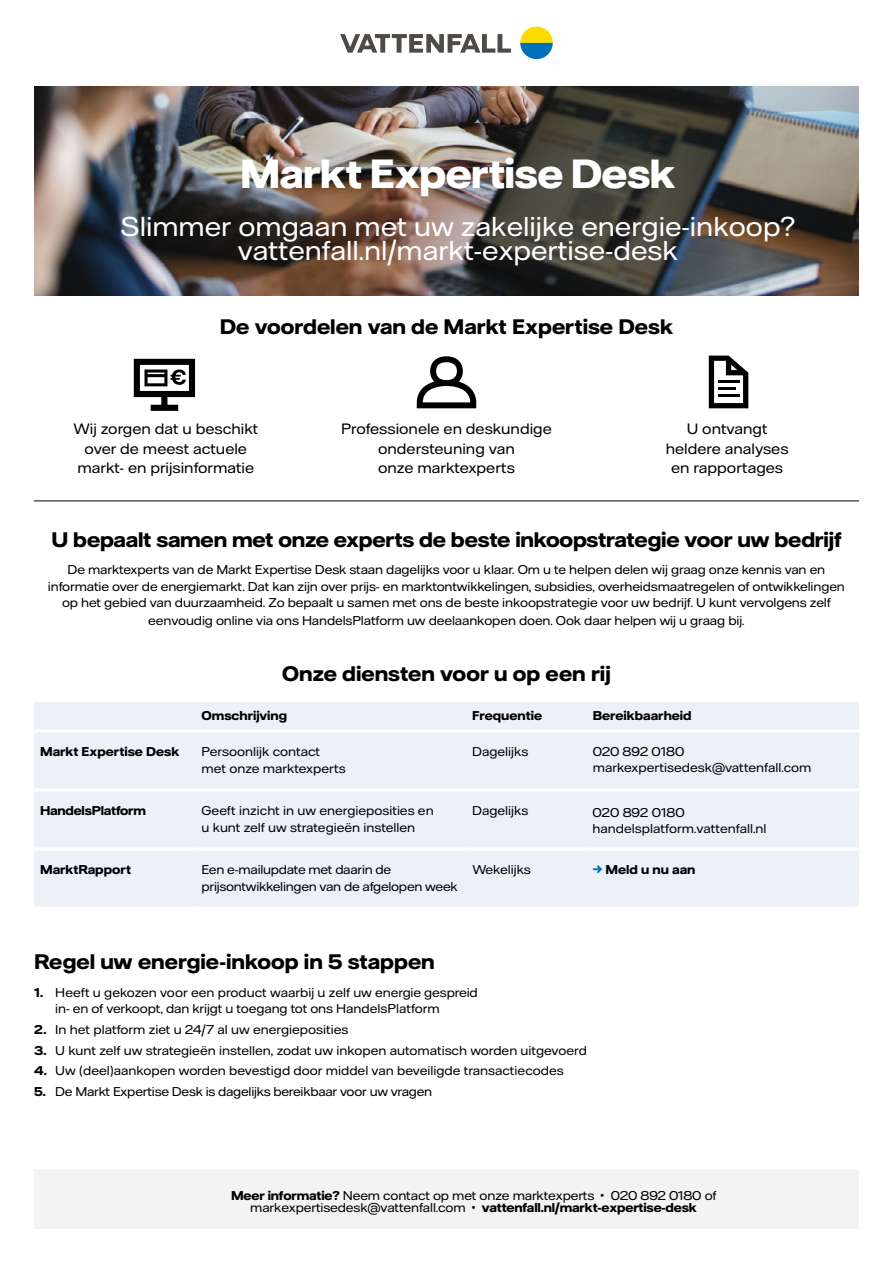
<style>
.page{position:relative;width:893px;height:1263px;background:#fff}
.page>*{position:absolute;margin:0;border:0;box-sizing:border-box;transform-origin:0 0}
.t1{font:700 40.5px "Vattenfall Hall Display";color:#fff}
.t2{font:27.15px/24px "Vattenfall Hall";color:#fff;text-align:center}
.t3{font:700 21px "Vattenfall Hall";color:#000}
.t4{font:15px "Vattenfall Hall";color:#000}
.t5{font:12.75px/16.5px "Vattenfall Hall";letter-spacing:-.01em;color:#000}
.t6{font:700 12.75px "Vattenfall Hall";color:#000}
.s1{color:#0071b9}
.s2{font-weight:700}
</style>
<div class="page">
<div style="left:34px;top:1169px;width:825px;height:60px;background:#f3f3f3"></div>
<hr style="left:34px;top:501px;width:825px;height:1px;background:#000">
<img style="left:34px;top:87px;width:825px;height:209px">
<svg style="left:340px;top:34px;width:171px;height:19px"></svg>
<svg style="left:520px;top:27px;width:33px;height:32px"></svg>
<svg style="left:417px;top:356px;width:59px;height:52px"></svg>
<svg style="left:709px;top:356px;width:39px;height:52px"></svg>
<hr style="left:718px;top:381px;width:21px;height:2px;background:#000">
<hr style="left:718px;top:394px;width:21px;height:2px;background:#000">
<hr style="left:718px;top:387px;width:17px;height:3px;background:#000">
<svg style="left:134px;top:359px;width:61px;height:52px"></svg>
<div style="left:34px;top:700px;width:162px;height:31px;background:#ecf1f7"></div>
<div style="left:196px;top:700px;width:270px;height:31px;background:#ecf1f7"></div>
<div style="left:466px;top:700px;width:121px;height:31px;background:#ecf1f7"></div>
<div style="left:587px;top:700px;width:272px;height:31px;background:#ecf1f7"></div>
<div style="left:34px;top:731px;width:162px;height:59px;background:#ecf1f7"></div>
<div style="left:196px;top:731px;width:270px;height:59px;background:#ecf1f7"></div>
<div style="left:466px;top:731px;width:121px;height:59px;background:#ecf1f7"></div>
<div style="left:587px;top:731px;width:272px;height:59px;background:#ecf1f7"></div>
<div style="left:34px;top:790px;width:162px;height:59px;background:#ecf1f7"></div>
<div style="left:196px;top:790px;width:270px;height:59px;background:#ecf1f7"></div>
<div style="left:466px;top:790px;width:121px;height:59px;background:#ecf1f7"></div>
<div style="left:587px;top:790px;width:272px;height:59px;background:#ecf1f7"></div>
<div style="left:34px;top:849px;width:162px;height:59px;background:#ecf1f7"></div>
<div style="left:196px;top:849px;width:270px;height:59px;background:#ecf1f7"></div>
<div style="left:466px;top:849px;width:121px;height:59px;background:#ecf1f7"></div>
<div style="left:587px;top:849px;width:272px;height:59px;background:#ecf1f7"></div>
<hr style="left:34px;top:699px;width:162px;height:3px;background:#fff">
<hr style="left:196px;top:699px;width:270px;height:3px;background:#fff">
<hr style="left:466px;top:699px;width:121px;height:3px;background:#fff">
<hr style="left:587px;top:699px;width:272px;height:3px;background:#fff">
<hr style="left:34px;top:788px;width:162px;height:3px;background:#fff">
<hr style="left:196px;top:788px;width:270px;height:3px;background:#fff">
<hr style="left:466px;top:788px;width:121px;height:3px;background:#fff">
<hr style="left:587px;top:788px;width:272px;height:3px;background:#fff">
<hr style="left:34px;top:847px;width:162px;height:3px;background:#fff">
<hr style="left:196px;top:847px;width:270px;height:3px;background:#fff">
<hr style="left:466px;top:847px;width:121px;height:3px;background:#fff">
<hr style="left:587px;top:847px;width:272px;height:3px;background:#fff">
<hr style="left:34px;top:906px;width:162px;height:3px;background:#fff">
<hr style="left:196px;top:906px;width:270px;height:3px;background:#fff">
<hr style="left:466px;top:906px;width:121px;height:3px;background:#fff">
<hr style="left:587px;top:906px;width:272px;height:3px;background:#fff">
<hr style="left:34px;top:729px;width:162px;height:3px;background:#fff">
<hr style="left:196px;top:729px;width:270px;height:3px;background:#fff">
<hr style="left:466px;top:729px;width:121px;height:3px;background:#fff">
<hr style="left:587px;top:729px;width:272px;height:3px;background:#fff">
<p class="t1" style="left:240px;top:149px;width:437px">Markt Expertise Desk</p>
<p class="t2" style="left:121px;top:214px;width:676px">Slimmer omgaan met uw zakelijke energie-inkoop? vattenfall.nl/markt-expertise-desk</p>
<h2 class="t3" style="left:220px;top:314px;width:455px">De voordelen van de Markt Expertise Desk</h2>
<p class="t4" style="left:73px;top:420px;width:186px">Wij zorgen dat u beschikt</p>
<p class="t4" style="left:341px;top:420px;width:212px">Professionele en deskundige</p>
<p class="t4" style="left:687px;top:420px;width:82px">U ontvangt</p>
<p class="t4" style="left:85px;top:439px;width:164px">over de meest actuele</p>
<p class="t4" style="left:378px;top:439px;width:138px">ondersteuning van</p>
<p class="t4" style="left:666px;top:439px;width:124px">heldere analyses</p>
<p class="t4" style="left:78px;top:459px;width:178px">markt- en prijsinformatie</p>
<p class="t4" style="left:378px;top:459px;width:138px">onze marktexperts</p>
<p class="t4" style="left:671px;top:459px;width:113px">en rapportages</p>
<h2 class="t3" style="left:51px;top:527px;width:791px">U bepaalt samen met onze experts de beste inkoopstrategie voor uw bedrijf</h2>
<p class="t5" style="left:48px;top:561px;width:798px;text-align:center">De marktexperts van de Markt Expertise Desk staan dagelijks voor u klaar. Om u te helpen delen wij graag onze kennis van en informatie over de energiemarkt. Dat kan zijn over prijs- en marktontwikkelingen, subsidies, overheidsmaatregelen of ontwikkelingen op het gebied van duurzaamheid. Zo bepaalt u samen met ons de beste inkoopstrategie voor uw bedrijf. U kunt vervolgens zelf</p>
<p class="t5" style="left:148px;top:612px;width:598px">eenvoudig online via ons HandelsPlatform uw deelaankopen doen. Ook daar helpen wij u graag bij.</p>
<h2 class="t3" style="left:282px;top:660px;width:330px">Onze diensten voor u op een rij</h2>
<p class="t6" style="left:202px;top:707px;width:87px">Omschrijving</p>
<p class="t6" style="left:472px;top:707px;width:71px">Frequentie</p>
<p class="t6" style="left:593px;top:707px;width:100px">Bereikbaarheid</p>
<p class="t6" style="left:40px;top:744px;width:141px">Markt Expertise Desk</p>
<p class="t5" style="left:202px;top:743px;width:146px">Persoonlijk contact met onze marktexperts</p>
<p class="t5" style="left:472px;top:743px;width:57px">Dagelijks</p>
<p class="t5" style="left:593px;top:743px;width:220px">020 892 0180 markexpertisedesk@vattenfall.com</p>
<p class="t6" style="left:40px;top:803px;width:107px">HandelsPlatform</p>
<p class="t5" style="left:202px;top:802px;width:234px">Geeft inzicht in uw energieposities en u kunt zelf uw strategieën instellen</p>
<p class="t5" style="left:472px;top:802px;width:57px">Dagelijks</p>
<p class="t5" style="left:593px;top:804px;width:175px;line-height:16px">020 892 0180 handelsplatform.vattenfall.nl</p>
<p class="t6" style="left:40px;top:862px;width:92px">MarktRapport</p>
<p class="t5" style="left:202px;top:861px;width:258px">Een e-mailupdate met daarin de prijsontwikkelingen van de afgelopen week</p>
<p class="t5" style="left:472px;top:861px;width:60px">Wekelijks</p>
<p class="t6" style="left:593px;top:862px;width:104px"><span class="s1">→</span> Meld u nu aan</p>
<h2 class="t3" style="left:34px;top:949px;width:402px">Regel uw energie-inkoop in 5 stappen</h2>
<p class="t5" style="left:55px;top:983px;width:424px;text-indent:-21px"><span class="s2">1.</span> Heeft u gekozen voor een product waarbij u zelf uw energie gespreid in- en of verkoopt, dan krijgt u toegang tot ons HandelsPlatform</p>
<p class="t5" style="left:34px;top:1021px;width:316px"><span class="s2">2.</span> In het platform ziet u 24/7 al uw energieposities</p>
<p class="t5" style="left:34px;top:1041px;width:554px"><span class="s2">3.</span> U kunt zelf uw strategieën instellen, zodat uw inkopen automatisch worden uitgevoerd</p>
<p class="t5" style="left:34px;top:1062px;width:531px"><span class="s2">4.</span> Uw (deel)aankopen worden bevestigd door middel van beveiligde transactiecodes</p>
<p class="t5" style="left:34px;top:1083px;width:400px"><span class="s2">5.</span> De Markt Expertise Desk is dagelijks bereikbaar voor uw vragen</p>
<p class="t5" style="left:231px;top:1190px;width:487px;line-height:11.2px;text-align:center"><span class="s2">Meer informatie?</span> Neem contact op met onze marktexperts • 020 892 0180 of markexpertisedesk@vattenfall.com • <span class="s2">vattenfall.nl/markt-expertise-desk</span></p>
</div>
